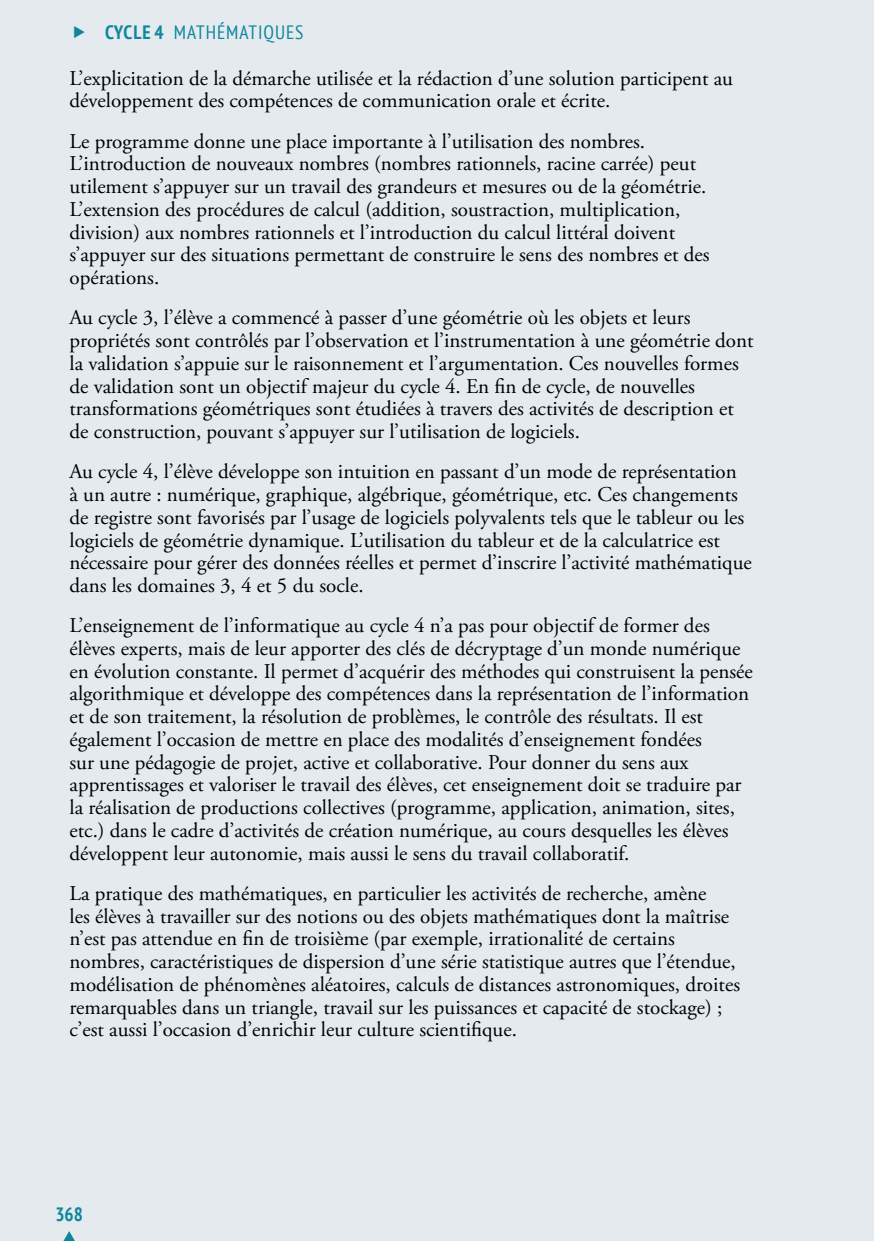
<style>
.page{position:relative;width:874px;height:1241px;background:#fff}
.page>*{position:absolute;margin:0;border:0;box-sizing:border-box;transform-origin:0 0}
.t1{font:21px/22.8px "Adobe Garamond Pro";color:#000}
.t2{font:condensed 19.25px "PT Sans";letter-spacing:.05em;color:#0e869e}
.t3{font:700 condensed 19.25px "PT Sans";color:#0e869e}
.s1{font-weight:700}
</style>
<div class="page">
<div style="left:0;top:0;width:873px;height:1240px;background:#e4eaee"></div>
<svg style="left:64px;top:1231px;width:11px;height:9px"></svg>
<p class="t2" style="left:105px;top:20px;width:200px"><span class="s1">Cycle 4</span> MATHÉMATIQUES</p>
<p class="t1" style="left:69px;top:67px;width:664px">L’explicitation de la démarche utilisée et la rédaction d’une solution participent au développement des compétences de communication orale et écrite.</p>
<p class="t1" style="left:69px;top:130px;width:641px">Le programme donne une place importante à l’utilisation des nombres.<br>L’introduction de nouveaux nombres (nombres rationnels, racine carrée) peut utilement s’appuyer sur un travail des grandeurs et mesures ou de la géométrie.<br>L’extension des procédures de calcul (addition, soustraction, multiplication, division) aux nombres rationnels et l’introduction du calcul littéral doivent s’appuyer sur des situations permettant de construire le sens des nombres et des opérations.</p>
<p class="t1" style="left:69px;top:307px;width:685px">Au cycle 3, l’élève a commencé à passer d’une géométrie où les objets et leurs propriétés sont contrôlés par l’observation et l’instrumentation à une géométrie dont la validation s’appuie sur le raisonnement et l’argumentation. Ces nouvelles formes de validation sont un objectif majeur du cycle 4. En fin de cycle, de nouvelles transformations géométriques sont étudiées à travers des activités de description et de construction, pouvant s’appuyer sur l’utilisation de logiciels.</p>
<p class="t1" style="left:69px;top:461px;width:683px">Au cycle 4, l’élève développe son intuition en passant d’un mode de représentation<br>à un autre : numérique, graphique, algébrique, géométrique, etc. Ces changements de registre sont favorisés par l’usage de logiciels polyvalents tels que le tableur ou les logiciels de géométrie dynamique. L’utilisation du tableur et de la calculatrice est nécessaire pour gérer des données réelles et permet d’inscrire l’activité mathématique dans les domaines 3, 4 et 5 du socle.</p>
<p class="t1" style="left:69px;top:614px;width:684px">L’enseignement de l’informatique au cycle 4 n’a pas pour objectif de former des élèves experts, mais de leur apporter des clés de décryptage d’un monde numérique en évolution constante. Il permet d’acquérir des méthodes qui construisent la pensée algorithmique et développe des compétences dans la représentation de l’information et de son traitement, la résolution de problèmes, le contrôle des résultats. Il est également l’occasion de mettre en place des modalités d’enseignement fondées<br>sur une pédagogie de projet, active et collaborative. Pour donner du sens aux apprentissages et valoriser le travail des élèves, cet enseignement doit se traduire par la réalisation de productions collectives (programme, application, animation, sites, etc.) dans le cadre d’activités de création numérique, au cours desquelles les élèves développent leur autonomie, mais aussi le sens du travail collaboratif.</p>
<p class="t1" style="left:69px;top:882px;width:671px">La pratique des mathématiques, en particulier les activités de recherche, amène<br>les élèves à travailler sur des notions ou des objets mathématiques dont la maîtrise n’est pas attendue en fin de troisième (par exemple, irrationalité de certains nombres, caractéristiques de dispersion d’une série statistique autres que l’étendue, modélisation de phénomènes aléatoires, calculs de distances astronomiques, droites remarquables dans un triangle, travail sur les puissances et capacité de stockage) ; c’est aussi l’occasion d’enrichir leur culture scientifique.</p>
<p class="t3" style="left:55px;top:1201px;width:29px">368</p>
</div>
